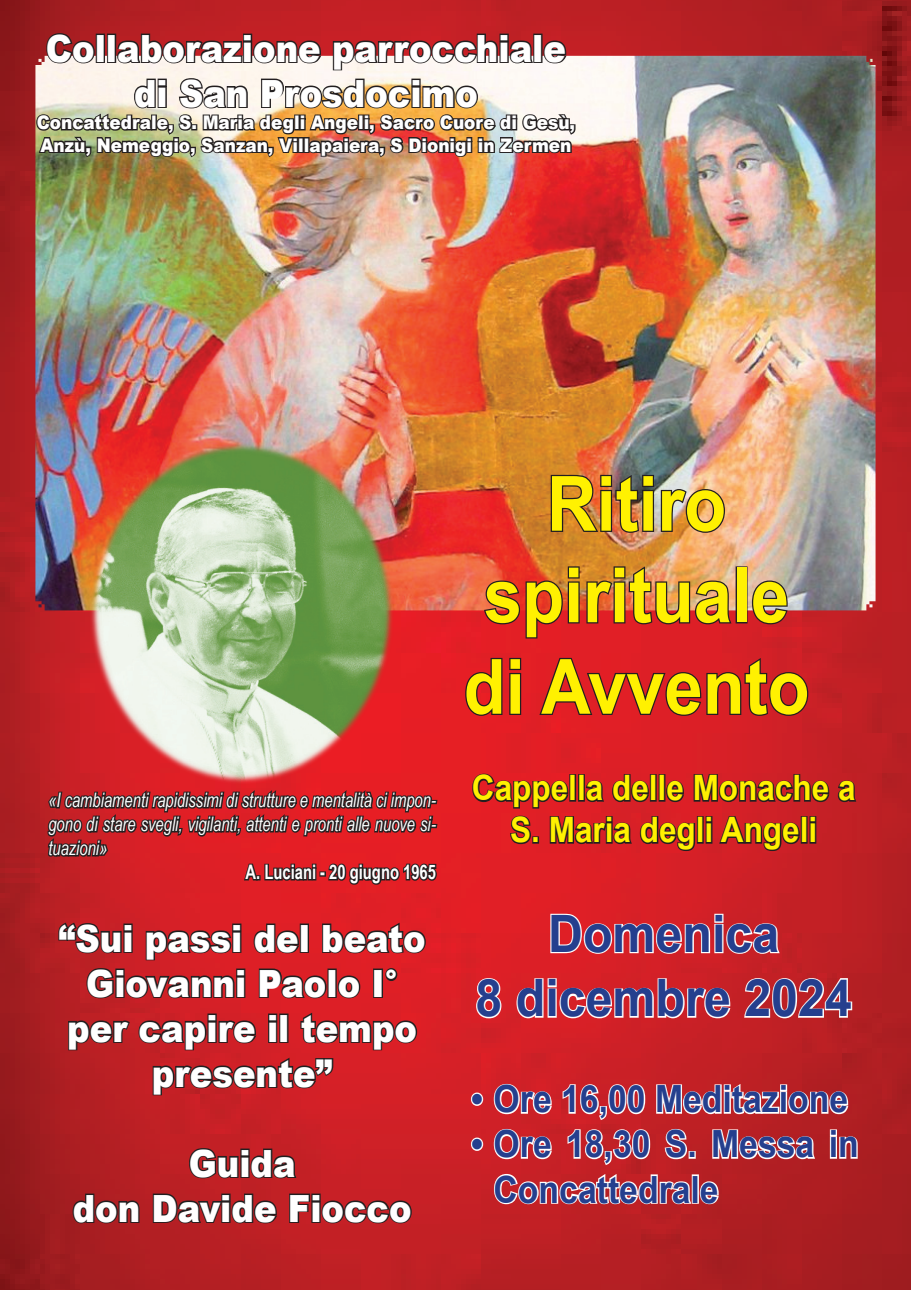
<style>
.page{position:relative;width:911px;height:1290px;background:#fff}
.page>*{position:absolute;margin:0;border:0;box-sizing:border-box;transform-origin:0 0}
.t1{font:700 76.25px/91.5px "Arial";color:#fff101;text-align:center;scale:.9 1}
.t2{font:700 51.62px/64.5px "Arial";color:#253f8e;text-align:center;scale:.94 1}
.t3{font:900 37.5px/45px "Arial";color:#fff;text-align:center;scale:.9 1}
.t4{font:700 37.5px/45px "Arial";color:#253f8e;scale:.9 1}
.t5{font:700 35px/42px "Arial";color:#fff101;text-align:center;scale:.9 1}
.t6{font:italic 20px/24px "Arial Narrow";color:#fff;text-align:justify;scale:.9 1}
.t7{font:700 20px "Arial Narrow";color:#fff;scale:.9 1}
.t8{font:900 18.75px/22.5px "Arial";color:#fff;scale:.9 1}
</style>
<div class="page">
<img style="left:0;top:0;width:911px;height:1290px">
<img style="left:35px;top:56px;width:840px;height:554px">
<svg style="left:471px;top:758px;width:387px;height:95px;background:#a91f24"></svg>
<svg style="left:549px;top:912px;width:232px;height:43px"></svg>
<svg style="left:475px;top:977px;width:27px;height:43px"></svg>
<svg style="left:515px;top:977px;width:217px;height:43px"></svg>
<svg style="left:743px;top:977px;width:110px;height:42px"></svg>
<svg style="left:469px;top:1091px;width:16px;height:16px"></svg>
<svg style="left:469px;top:1136px;width:16px;height:16px"></svg>
<svg style="left:492px;top:1069px;width:367px;height:137px"></svg>
<svg style="left:56px;top:920px;width:371px;height:80px;background:#a21f24"></svg>
<svg style="left:67px;top:1019px;width:64px;height:32px;background:#841f22"></svg>
<svg style="left:137px;top:1010px;width:281px;height:86px;background:#ab1f24"></svg>
<svg style="left:187px;top:1146px;width:111px;height:34px;background:#871f23"></svg>
<svg style="left:71px;top:1192px;width:70px;height:32px;background:#7c1e21"></svg>
<svg style="left:152px;top:1192px;width:127px;height:33px;background:#811f22"></svg>
<svg style="left:288px;top:1192px;width:125px;height:33px;background:#8e1f23"></svg>
<img style="left:89px;top:442px;width:305px;height:342px">
<img style="left:35px;top:32px;width:542px;height:127px">
<svg style="left:46px;top:787px;width:392px;height:100px;background:#a31f23"></svg>
<img style="left:549px;top:473px;width:177px;height:62px">
<img style="left:482px;top:564px;width:251px;height:76px">
<div style="left:735px;top:566px;width:12px;height:57px;border:2px solid #231f20"></div>
<svg style="left:750px;top:579px;width:39px;height:47px;background:#9f6b65"></svg>
<svg style="left:464px;top:657px;width:58px;height:60px;background:#ae1e23"></svg>
<svg style="left:537px;top:656px;width:272px;height:62px;background:#b81f24"></svg>
<p class="t3" style="left:46px;top:25px;width:579px">Collaborazione parrocchiale di San Prosdocimo</p>
<p class="t8" style="left:37px;top:111px;width:600px">Concattedrale, S. Maria degli Angeli, Sacro Cuore di Gesù,<br>Anzù, Nemeggio, Sanzan, Villapaiera, S Dionigi in Zermen</p>
<p class="t6" style="left:48px;top:788px;width:432px">«I cambiamenti rapidissimi di strutture e mentalità ci impon&shy;gono di stare svegli, vigilanti, attenti e pronti alle nuove si&shy;tuazioni»</p>
<p class="t7" style="left:246px;top:857px;width:213px">A. Luciani - 20 giugno 1965</p>
<p class="t3" style="left:59px;top:914px;width:409px">“Sui passi del beato<br>Giovanni Paolo I° per capire il tempo presente”</p>
<p class="t3" style="left:73px;top:1139px;width:378px">Guida<br>don Davide Fiocco</p>
<h1 class="t1" style="left:463px;top:459px;width:386px">Ritiro spirituale di Avvento</h1>
<p class="t5" style="left:472px;top:767px;width:427px">Cappella delle Monache a<br>S. Maria degli Angeli</p>
<h2 class="t2" style="left:475px;top:902px;width:402px">Domenica<br>8 dicembre 2024</h2>
<p class="t4" style="left:471px;top:1077px;width:420px">• Ore 16,00 Meditazione</p>
<p class="t4" style="left:493px;top:1122px;width:407px;text-indent:-22px">• Ore 18,30 S. Messa in<br>Concattedrale</p>
</div>
